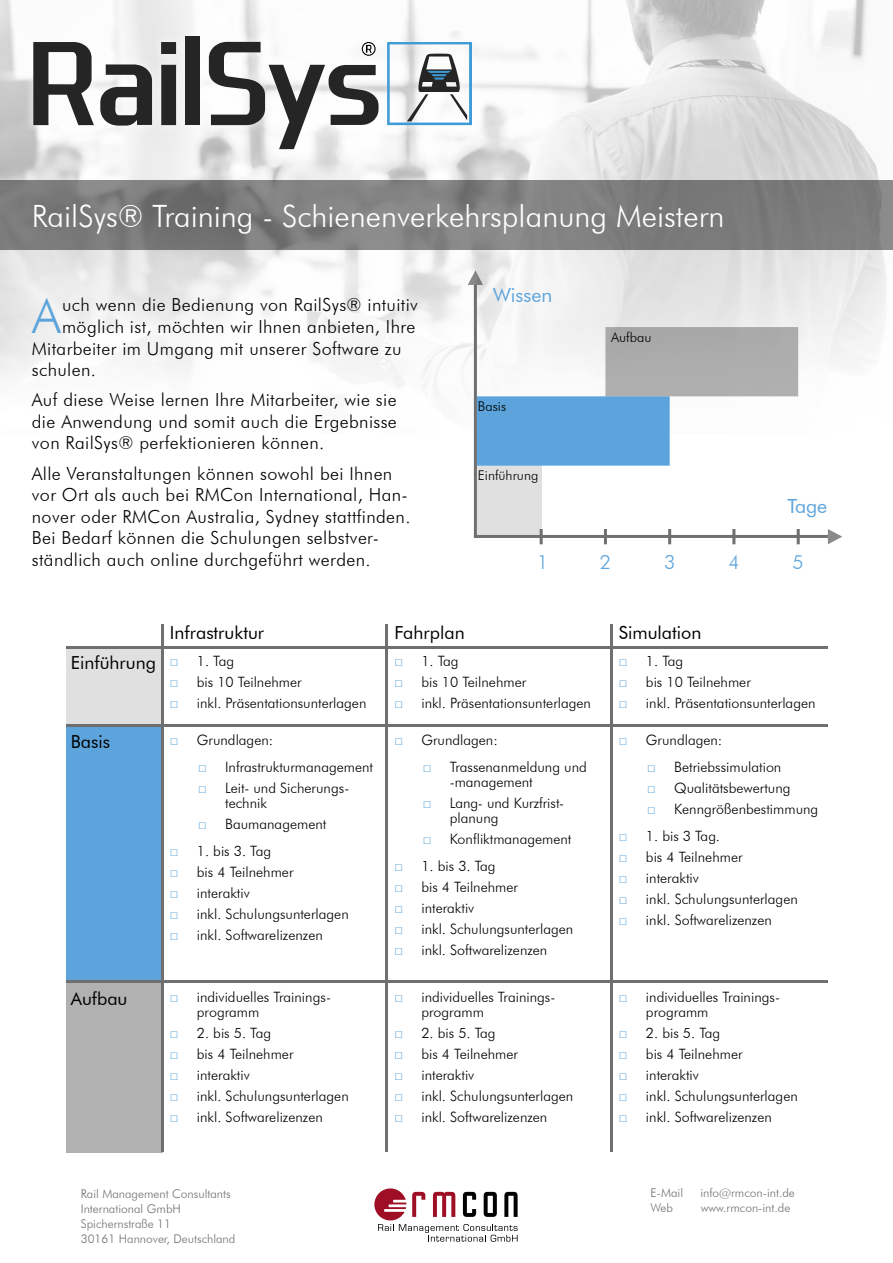
<style>
.page{position:relative;width:893px;height:1263px;background:#fff}
.page>*{position:absolute;margin:0;border:0;box-sizing:border-box;transform-origin:0 0}
.t1{font:300 48.15px "Futura BT";color:#5ca4db}
.t2{font:300 30.75px "Futura BT";color:#fff}
.t3{font:19.5px "Futura BT";color:#5ca4db}
.t4{font:300 19.5px "Futura BT";color:#5ca4db}
.t5{font:300 18px/21.6px "Futura BT";letter-spacing:.02em;color:#000;text-align:justify}
.t6{font:18px "Futura BT";color:#000}
.t7{font:300 14.25px/15px "Futura BT";color:#000}
.t8{font:300 13.5px "Futura BT";color:#000}
.t9{font:300 12px/15px "Futura BT";color:#706f6f}
.s1{font-family:"Trebuchet MS";font-weight:400;color:#5ca4db}
</style>
<div class="page">
<img style="left:0;top:0;width:893px;height:1153px">
<svg style="left:374px;top:1188px;width:144px;height:54px"></svg>
<svg style="left:0;top:181px;width:893px;height:69px;background:#7d7d7d"></svg>
<div style="left:67px;top:649px;width:97px;height:75px;background:#e0e0e0"></div>
<div style="left:67px;top:726px;width:97px;height:256px;background:#5ca4db"></div>
<div style="left:67px;top:981px;width:96px;height:171px;background:#b2b1b1"></div>
<hr style="left:161px;top:624px;width:3px;height:528px;background:#706f6f">
<hr style="left:610px;top:624px;width:2px;height:528px;background:#706f6f">
<hr style="left:67px;top:647px;width:761px;height:2px;background:#706f6f">
<hr style="left:67px;top:724px;width:761px;height:2px;background:#706f6f">
<hr style="left:67px;top:980px;width:761px;height:2px;background:#706f6f">
<hr style="left:385px;top:624px;width:3px;height:528px;background:#706f6f">
<hr style="left:474px;top:285px;width:3px;height:253px;background:#706f6f">
<hr style="left:474px;top:535px;width:354px;height:3px;background:#706f6f">
<div style="left:477px;top:466px;width:64px;height:69px;background:#e0e0e0"></div>
<svg style="left:477px;top:327px;width:321px;height:139px"></svg>
<hr style="left:540px;top:529px;width:3px;height:15px;background:#706f6f">
<hr style="left:604px;top:529px;width:3px;height:15px;background:#706f6f">
<hr style="left:668px;top:529px;width:3px;height:15px;background:#706f6f">
<hr style="left:732px;top:529px;width:3px;height:15px;background:#706f6f">
<hr style="left:797px;top:529px;width:3px;height:15px;background:#706f6f">
<div style="left:484px;top:279px;width:76px;height:32px;background:#fff;opacity:.93"></div>
<svg style="left:828px;top:529px;width:14px;height:15px"></svg>
<svg style="left:468px;top:270px;width:15px;height:15px"></svg>
<div style="left:23px;top:27px;width:458px;height:132px;background:#fff;opacity:.8"></div>
<svg style="left:33px;top:42px;width:61px;height:83px"></svg>
<svg style="left:100px;top:64px;width:52px;height:62px"></svg>
<svg style="left:161px;top:42px;width:15px;height:83px"></svg>
<div style="left:185px;top:37px;width:15px;height:88px;background:#252525"></div>
<svg style="left:387px;top:42px;width:85px;height:83px"></svg>
<svg style="left:209px;top:42px;width:170px;height:107px"></svg>
<div style="left:362px;top:42px;width:14px;height:14px;border:1px solid #000;border-radius:50%"></div>
<h2 class="t2" style="left:32px;top:197px;width:694px">RailSys® Training - Schienenverkehrsplanung Meistern</h2>
<h3 class="t3" style="left:493px;top:283px;width:61px">Wissen</h3>
<h1 class="t1" style="left:32px;top:287px;width:30px">A</h1>
<p class="t5" style="left:62px;top:294px;width:357px">uch wenn die Bedienung von RailSys® intuitiv</p>
<p class="t5" style="left:62px;top:316px;width:355px">möglich ist, möchten wir Ihnen anbieten, Ihre</p>
<p class="t5" style="left:32px;top:337px;width:371px">Mitarbeiter im Umgang mit unserer Software zu</p>
<p class="t5" style="left:32px;top:359px;width:66px">schulen.</p>
<p class="t5" style="left:32px;top:389px;width:367px">Auf diese Weise lernen Ihre Mitarbeiter, wie sie die Anwendung und somit auch die Ergebnisse von RailSys® perfektionieren können.</p>
<p class="t5" style="left:32px;top:462px;width:380px;text-align:left">Alle Veranstaltungen können sowohl bei Ihnen vor Ort als auch bei RMCon International, Han&shy;nover oder RMCon Australia, Sydney stattfinden.<br>Bei Bedarf können die Schulungen selbstver&shy;ständlich auch online durchgeführt werden.</p>
<p class="t8" style="left:478px;top:467px;width:62px">Einführung</p>
<p class="t8" style="left:611px;top:329px;width:42px">Aufbau</p>
<p class="t8" style="left:478px;top:398px;width:30px">Basis</p>
<h3 class="t3" style="left:787px;top:494px;width:41px">Tage</h3>
<h3 class="t4" style="left:537px;top:550px;width:13px">1</h3>
<h3 class="t4" style="left:600px;top:550px;width:13px">2</h3>
<h3 class="t4" style="left:664px;top:550px;width:13px">3</h3>
<h3 class="t4" style="left:728px;top:550px;width:13px">4</h3>
<h3 class="t4" style="left:793px;top:550px;width:13px">5</h3>
<p class="t6" style="left:71px;top:651px;width:87px">Einführung</p>
<p class="t6" style="left:71px;top:730px;width:41px">Basis</p>
<p class="t6" style="left:170px;top:621px;width:96px">Infrastruktur</p>
<p class="t7" style="left:170px;top:653px;width:66px"><span class="s1">□</span> 1. Tag</p>
<p class="t7" style="left:170px;top:674px;width:133px"><span class="s1">□</span> bis 10 Teilnehmer</p>
<p class="t7" style="left:170px;top:695px;width:198px"><span class="s1">□</span> inkl. Präsentationsunterlagen</p>
<p class="t7" style="left:170px;top:732px;width:105px"><span class="s1">□</span> Grundlagen:</p>
<p class="t7" style="left:198px;top:759px;width:176px"><span class="s1">□</span> Infrastrukturmanagement</p>
<p class="t7" style="left:225px;top:780px;width:126px;text-indent:-27px"><span class="s1">□</span> Leit- und Sicherungs&shy;technik</p>
<p class="t7" style="left:198px;top:816px;width:130px"><span class="s1">□</span> Baumanagement</p>
<p class="t7" style="left:170px;top:843px;width:103px"><span class="s1">□</span> 1. bis 3. Tag</p>
<p class="t7" style="left:170px;top:864px;width:125px"><span class="s1">□</span> bis 4 Teilnehmer</p>
<p class="t7" style="left:170px;top:885px;width:81px"><span class="s1">□</span> interaktiv</p>
<p class="t7" style="left:170px;top:906px;width:180px"><span class="s1">□</span> inkl. Schulungsunterlagen</p>
<p class="t7" style="left:170px;top:927px;width:154px"><span class="s1">□</span> inkl. Softwarelizenzen</p>
<p class="t6" style="left:71px;top:987px;width:58px">Aufbau</p>
<p class="t7" style="left:197px;top:989px;width:136px;text-indent:-27px"><span class="s1">□</span> individuelles Trainings&shy;programm</p>
<p class="t7" style="left:170px;top:1025px;width:103px"><span class="s1">□</span> 2. bis 5. Tag</p>
<p class="t7" style="left:170px;top:1046px;width:125px"><span class="s1">□</span> bis 4 Teilnehmer</p>
<p class="t7" style="left:170px;top:1067px;width:81px"><span class="s1">□</span> interaktiv</p>
<p class="t7" style="left:170px;top:1088px;width:180px"><span class="s1">□</span> inkl. Schulungsunterlagen</p>
<p class="t7" style="left:170px;top:1109px;width:154px"><span class="s1">□</span> inkl. Softwarelizenzen</p>
<p class="t6" style="left:394px;top:621px;width:72px">Fahrplan</p>
<p class="t6" style="left:619px;top:621px;width:84px">Simulation</p>
<p class="t7" style="left:394px;top:653px;width:66px"><span class="s1">□</span> 1. Tag</p>
<p class="t7" style="left:394px;top:674px;width:133px"><span class="s1">□</span> bis 10 Teilnehmer</p>
<p class="t7" style="left:394px;top:695px;width:198px"><span class="s1">□</span> inkl. Präsentationsunterlagen</p>
<p class="t7" style="left:394px;top:732px;width:105px"><span class="s1">□</span> Grundlagen:</p>
<p class="t7" style="left:450px;top:759px;width:139px;text-indent:-27px"><span class="s1">□</span> Trassenanmeldung und -management</p>
<p class="t7" style="left:450px;top:795px;width:116px;text-indent:-27px"><span class="s1">□</span> Lang- und Kurzfrist&shy;planung</p>
<p class="t7" style="left:423px;top:831px;width:150px"><span class="s1">□</span> Konfliktmanagement</p>
<p class="t7" style="left:394px;top:858px;width:103px"><span class="s1">□</span> 1. bis 3. Tag</p>
<p class="t7" style="left:394px;top:879px;width:125px"><span class="s1">□</span> bis 4 Teilnehmer</p>
<p class="t7" style="left:394px;top:900px;width:81px"><span class="s1">□</span> interaktiv</p>
<p class="t7" style="left:394px;top:921px;width:180px"><span class="s1">□</span> inkl. Schulungsunterlagen</p>
<p class="t7" style="left:394px;top:942px;width:154px"><span class="s1">□</span> inkl. Softwarelizenzen</p>
<p class="t7" style="left:421px;top:989px;width:136px;text-indent:-27px"><span class="s1">□</span> individuelles Trainings&shy;programm</p>
<p class="t7" style="left:394px;top:1025px;width:103px"><span class="s1">□</span> 2. bis 5. Tag</p>
<p class="t7" style="left:394px;top:1046px;width:125px"><span class="s1">□</span> bis 4 Teilnehmer</p>
<p class="t7" style="left:394px;top:1067px;width:81px"><span class="s1">□</span> interaktiv</p>
<p class="t7" style="left:394px;top:1088px;width:180px"><span class="s1">□</span> inkl. Schulungsunterlagen</p>
<p class="t7" style="left:394px;top:1109px;width:154px"><span class="s1">□</span> inkl. Softwarelizenzen</p>
<p class="t7" style="left:619px;top:653px;width:66px"><span class="s1">□</span> 1. Tag</p>
<p class="t7" style="left:619px;top:674px;width:133px"><span class="s1">□</span> bis 10 Teilnehmer</p>
<p class="t7" style="left:619px;top:695px;width:198px"><span class="s1">□</span> inkl. Präsentationsunterlagen</p>
<p class="t7" style="left:619px;top:732px;width:105px"><span class="s1">□</span> Grundlagen:</p>
<p class="t7" style="left:647px;top:759px;width:136px"><span class="s1">□</span> Betriebssimulation</p>
<p class="t7" style="left:647px;top:780px;width:145px"><span class="s1">□</span> Qualitätsbewertung</p>
<p class="t7" style="left:647px;top:801px;width:173px"><span class="s1">□</span> Kenngrößenbestimmung</p>
<p class="t7" style="left:619px;top:828px;width:102px"><span class="s1">□</span> 1. bis 3 Tag.</p>
<p class="t7" style="left:619px;top:849px;width:125px"><span class="s1">□</span> bis 4 Teilnehmer</p>
<p class="t7" style="left:619px;top:870px;width:81px"><span class="s1">□</span> interaktiv</p>
<p class="t7" style="left:619px;top:891px;width:180px"><span class="s1">□</span> inkl. Schulungsunterlagen</p>
<p class="t7" style="left:619px;top:912px;width:154px"><span class="s1">□</span> inkl. Softwarelizenzen</p>
<p class="t7" style="left:646px;top:989px;width:136px;text-indent:-27px"><span class="s1">□</span> individuelles Trainings&shy;programm</p>
<p class="t7" style="left:619px;top:1025px;width:103px"><span class="s1">□</span> 2. bis 5. Tag</p>
<p class="t7" style="left:619px;top:1046px;width:125px"><span class="s1">□</span> bis 4 Teilnehmer</p>
<p class="t7" style="left:619px;top:1067px;width:81px"><span class="s1">□</span> interaktiv</p>
<p class="t7" style="left:619px;top:1088px;width:180px"><span class="s1">□</span> inkl. Schulungsunterlagen</p>
<p class="t7" style="left:619px;top:1109px;width:154px"><span class="s1">□</span> inkl. Softwarelizenzen</p>
<p class="t9" style="left:81px;top:1186px;width:156px">Rail Management Consultants<br>International GmbH<br>Spichernstraße 11<br>30161 Hannover, Deutschland</p>
<p class="t9" style="left:650px;top:1185px;width:34px">E-Mail</p>
<p class="t9" style="left:700px;top:1185px;width:96px">info@rmcon-int.de</p>
<p class="t9" style="left:650px;top:1200px;width:24px">Web</p>
<p class="t9" style="left:701px;top:1200px;width:91px">www.rmcon-int.de</p>
</div>
